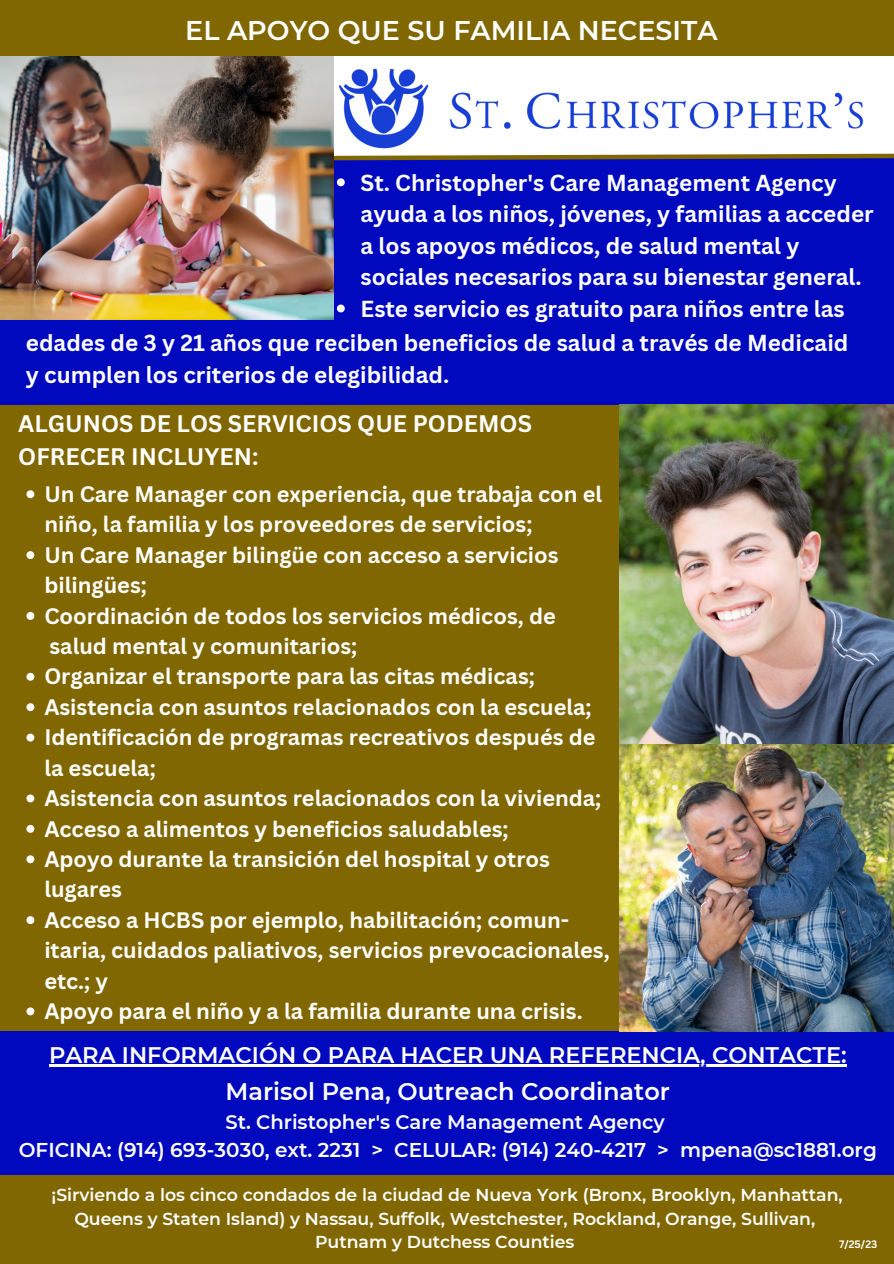
<style>
.page{position:relative;width:894px;height:1264px;background:#fff}
.page>*{position:absolute;margin:0;border:0;box-sizing:border-box;transform-origin:0 0}
.t1{font:600 27px "Montserrat";color:#fff}
.t2{font:600 24px "Montserrat";color:#fff}
.t3{font:700 23.25px "Canva Sans";color:#fff}
.t4{font:700 22.5px/31.5px "Canva Sans";color:#fff}
.t5{font:600 22.5px "Montserrat";color:#fff}
.t6{font:700 21.75px/30.5px "Canva Sans";color:#fff}
.t7{font:600 19.95px "Montserrat";color:#fff}
.t8{font:600 19.5px "Montserrat";color:#fff}
.t9{font:600 17.25px "Montserrat";color:#fff}
.t10{font:700 10.5px "Canva Sans";color:#fff}
</style>
<div class="page">
<div style="left:295px;top:158px;width:598px;height:163px;background:#0109bf"></div>
<svg style="left:333px;top:152px;width:560px;height:11px"></svg>
<div style="left:0;top:0;width:893px;height:56px;background:#806701"></div>
<div style="left:0;top:1175px;width:893px;height:88px;background:#806701"></div>
<img style="left:333px;top:56px;width:531px;height:96px">
<div style="left:0;top:404px;width:619px;height:632px;background:#806701"></div>
<div style="left:0;top:1031px;width:893px;height:143px;background:#0109bf"></div>
<img style="left:619px;top:404px;width:274px;height:627px">
<img style="left:0;top:56px;width:333px;height:265px">
<div style="left:0;top:321px;width:893px;height:83px;background:#0109bf"></div>
<svg style="left:26px;top:490px;width:8px;height:8px"></svg>
<svg style="left:26px;top:551px;width:8px;height:8px"></svg>
<svg style="left:26px;top:612px;width:8px;height:8px"></svg>
<svg style="left:26px;top:672px;width:8px;height:8px"></svg>
<svg style="left:26px;top:703px;width:8px;height:8px"></svg>
<svg style="left:26px;top:733px;width:8px;height:8px"></svg>
<svg style="left:26px;top:794px;width:8px;height:8px"></svg>
<svg style="left:26px;top:825px;width:8px;height:7px"></svg>
<svg style="left:26px;top:855px;width:8px;height:8px"></svg>
<svg style="left:26px;top:916px;width:8px;height:8px"></svg>
<svg style="left:26px;top:1007px;width:8px;height:8px"></svg>
<svg style="left:337px;top:178px;width:8px;height:8px"></svg>
<svg style="left:337px;top:304px;width:8px;height:8px"></svg>
<hr style="left:49px;top:1064px;width:797px;height:2px;background:#fff">
<p class="t1" style="left:185px;top:14px;width:534px">EL APOYO QUE SU FAMILIA NECESITA</p>
<p class="t4" style="left:360px;top:166px;width:514px">St. Christopher's Care Management Agency ayuda a los niños, jóvenes, y familias a acceder a los apoyos médicos, de salud mental y sociales necesarios para su bienestar general.</p>
<p class="t4" style="left:360px;top:292px;width:485px">Este servicio es gratuito para niños entre las</p>
<p class="t4" style="left:26px;top:326px;width:823px">edades de 3 y 21 años que reciben beneficios de salud a través de Medicaid y cumplen los criterios de elegibilidad.</p>
<p class="t3" style="left:18px;top:407px;width:515px">ALGUNOS DE LOS SERVICIOS QUE PODEMOS</p>
<p class="t3" style="left:18px;top:440px;width:241px">OFRECER INCLUYEN:</p>
<p class="t6" style="left:44px;top:478px;width:559px">Un Care Manager con experiencia, que trabaja con el niño, la familia y los proveedores de servicios;</p>
<p class="t6" style="left:44px;top:539px;width:515px">Un Care Manager bilingüe con acceso a servicios bilingües;</p>
<p class="t6" style="left:44px;top:600px;width:513px">Coordinación de todos los servicios médicos, de salud mental y comunitarios;</p>
<p class="t6" style="left:44px;top:660px;width:492px">Organizar el transporte para las citas médicas;</p>
<p class="t6" style="left:44px;top:691px;width:548px">Asistencia con asuntos relacionados con la escuela;</p>
<p class="t6" style="left:44px;top:721px;width:552px">Identificación de programas recreativos después de la escuela;</p>
<p class="t6" style="left:44px;top:782px;width:558px">Asistencia con asuntos relacionados con la vivienda;</p>
<p class="t6" style="left:44px;top:812px;width:465px">Acceso a alimentos y beneficios saludables;</p>
<p class="t6" style="left:44px;top:843px;width:507px">Apoyo durante la transición del hospital y otros lugares</p>
<p class="t6" style="left:44px;top:904px;width:566px">Acceso a HCBS por ejemplo, habilitación; comun&shy;itaria, cuidados paliativos, servicios prevocacionales, etc.; y</p>
<p class="t6" style="left:44px;top:995px;width:539px">Apoyo para el niño y a la familia durante una crisis.</p>
<p class="t5" style="left:49px;top:1041px;width:798px">PARA INFORMACIÓN O PARA HACER UNA REFERENCIA, CONTACTE:</p>
<p class="t2" style="left:225px;top:1076px;width:446px">Marisol Pena, Outreach Coordinator</p>
<p class="t8" style="left:225px;top:1110px;width:440px">St. Christopher's Care Management Agency</p>
<p class="t7" style="left:19px;top:1137px;width:859px">OFICINA: (914) 693-3030, ext. 2231 &gt; CELULAR: (914) 240-4217 &gt; mpena@sc1881.org</p>
<p class="t9" style="left:52px;top:1184px;width:792px">¡Sirviendo a los cinco condados de la ciudad de Nueva York (Bronx, Brooklyn, Manhattan,</p>
<p class="t9" style="left:74px;top:1207px;width:742px">Queens y Staten Island) y Nassau, Suffolk, Westchester, Rockland, Orange, Sullivan,</p>
<p class="t9" style="left:315px;top:1231px;width:261px">Putnam y Dutchess Counties</p>
<p class="t10" style="left:838px;top:1236px;width:40px">7/25/23</p>
</div>
